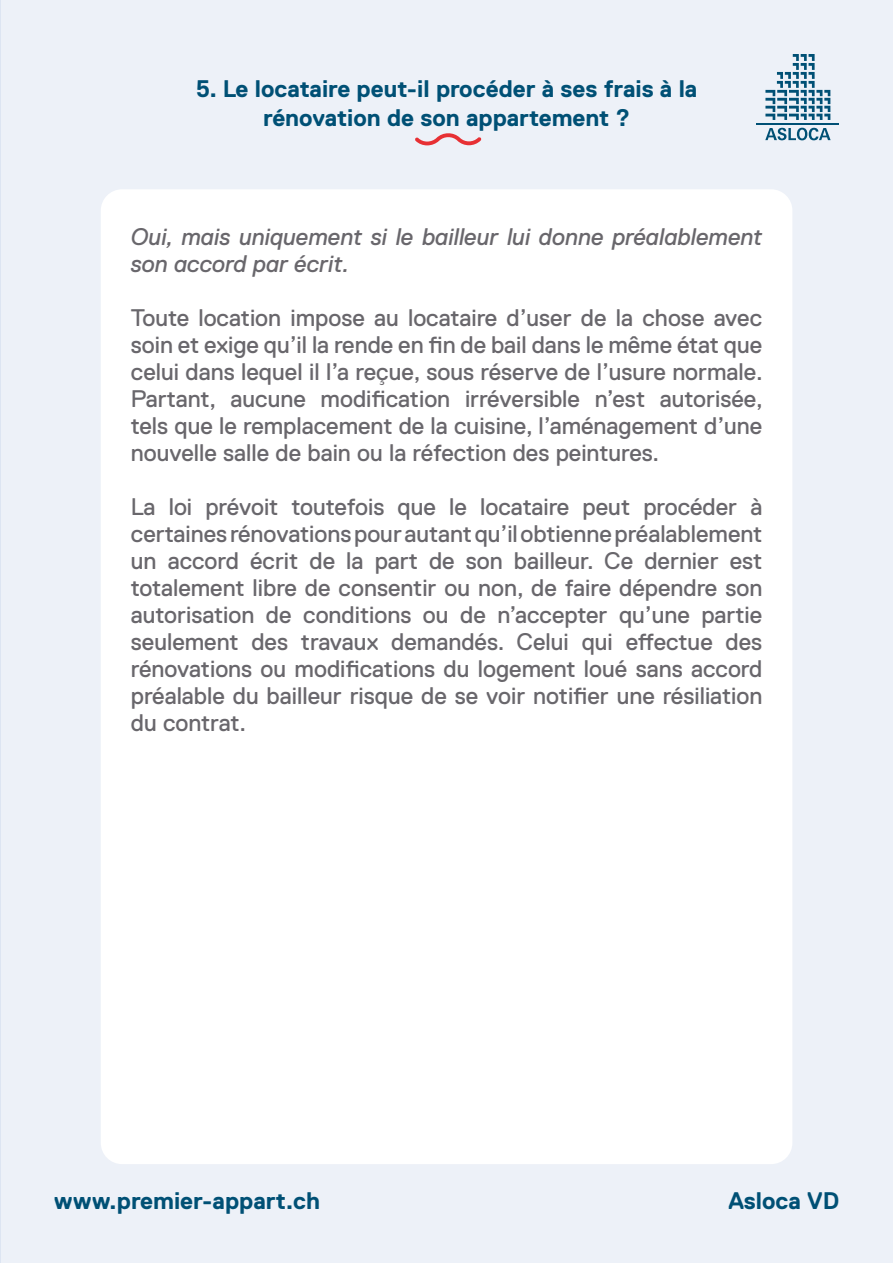
<style>
.page{position:relative;width:893px;height:1263px;background:#edf1f8}
.page>*{position:absolute;margin:0;border:0;box-sizing:border-box;transform-origin:0 0}
.t1{font:24px/27px "Replica";color:#69676c;text-align:justify}
.t2{font:700 24px/28.8px "Replica";color:#005075;text-align:center}
.t3{font:italic 24px/27px "Replica";color:#69676c}
</style>
<div class="page">
<svg style="left:415px;top:133px;width:66px;height:12px"></svg>
<div style="left:101px;top:189px;width:691px;height:975px;background:#fff;border-radius:21px"></div>
<svg style="left:765px;top:128px;width:66px;height:12px"></svg>
<svg style="left:765px;top:54px;width:65px;height:66px"></svg>
<hr style="left:757px;top:123px;width:82px;height:2px;background:#005075">
<hr style="left:0;top:0;width:1px;height:1263px;background:#4b78bb">
<p class="t2" style="left:196px;top:74px;width:503px">5. Le locataire peut-il procéder à ses frais à la rénovation de son appartement ?</p>
<p class="t3" style="left:131px;top:224px;width:633px">Oui, mais uniquement si le bailleur lui donne préalablement son accord par écrit.</p>
<p class="t1" style="left:131px;top:305px;width:633px">Toute location impose au locataire d’user de la chose avec soin et exige qu’il la rende en fin de bail dans le même état que celui dans lequel il l’a reçue, sous réserve de l’usure normale.<br>Partant, aucune modification irréversible n’est autorisée, tels que le remplacement de la cuisine, l’aménagement d’une nouvelle salle de bain ou la réfection des peintures.</p>
<p class="t1" style="left:131px;top:494px;width:633px">La loi prévoit toutefois que le locataire peut procéder à certaines rénovations pour autant qu’il obtienne préalablement un accord écrit de la part de son bailleur. Ce dernier est totalement libre de consentir ou non, de faire dépendre son autorisation de conditions ou de n’accepter qu’une partie seulement des travaux demandés. Celui qui effectue des rénovations ou modifications du logement loué sans accord préalable du bailleur risque de se voir notifier une résiliation du contrat.</p>
<p class="t2" style="left:54px;top:1186px;width:268px">www.premier-appart.ch</p>
<p class="t2" style="left:728px;top:1186px;width:112px">Asloca VD</p>
</div>
